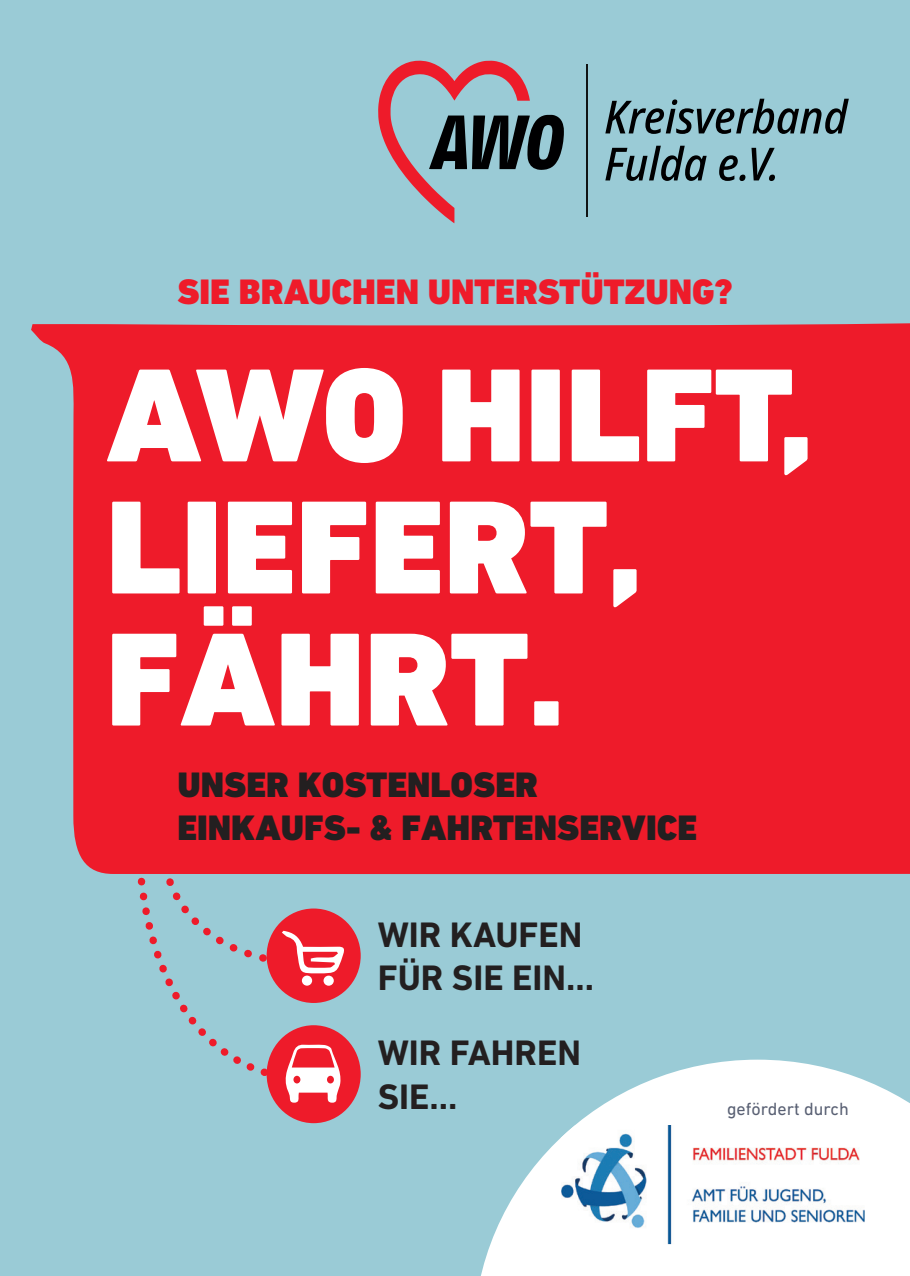
<style>
.page{position:relative;width:910px;height:1276px;background:#9acbd6}
.page>*{position:absolute;margin:0;border:0;box-sizing:border-box;transform-origin:0 0}
.t1{font:900 135px/132px "DIN Next LT Pro";color:#fff}
.t2{font:900 36px/42.6px "DIN Next LT Pro";color:#231f20}
.t3{font:700 36px/43.2px "DIN Next LT Pro";color:#231f20}
.t4{font:900 36px "DIN Next LT Pro";color:#ee1b2a}
.t5{font:18px "DIN Next LT Pro";color:#596073}
</style>
<div class="page">
<svg style="left:481px;top:1059px;width:429px;height:217px;fill:#fff"></svg>
<div style="left:31px;top:323px;width:879px;height:551px;background:#ee1b2a"></div>
<svg style="left:605px;top:99px;width:244px;height:35px"></svg>
<svg style="left:605px;top:146px;width:102px;height:35px"></svg>
<svg style="left:719px;top:155px;width:26px;height:26px"></svg>
<svg style="left:751px;top:148px;width:24px;height:33px"></svg>
<hr style="left:587px;top:64px;width:1px;height:153px;background:#101414">
<svg style="left:378px;top:60px;width:186px;height:163px"></svg>
<div style="left:267px;top:908px;width:94px;height:95px;background:#ee1b2a;border-radius:50%"></div>
<div style="left:267px;top:1025px;width:94px;height:98px;background:#ee1b2a;border-radius:50%"></div>
<svg style="left:133px;top:863px;width:212px;height:239px"></svg>
<img style="left:561px;top:1125px;width:304px;height:119px">
<p class="t4" style="left:177px;top:270px;width:557px">SIE BRAUCHEN UNTERSTÜTZUNG?</p>
<h1 class="t1" style="left:106px;top:349px;width:709px">AWO HILFT,<br>LIEFERT,<br>FÄHRT.</h1>
<p class="t2" style="left:177px;top:764px;width:521px">UNSER KOSTENLOSER<br>EINKAUFS- &amp; FAHRTENSERVICE</p>
<p class="t3" style="left:378px;top:913px;width:218px">WIR KAUFEN<br>FÜR SIE EIN...</p>
<p class="t3" style="left:378px;top:1031px;width:205px">WIR FAHREN<br>SIE...</p>
<p class="t5" style="left:727px;top:1098px;width:123px">gefördert durch</p>
</div>
